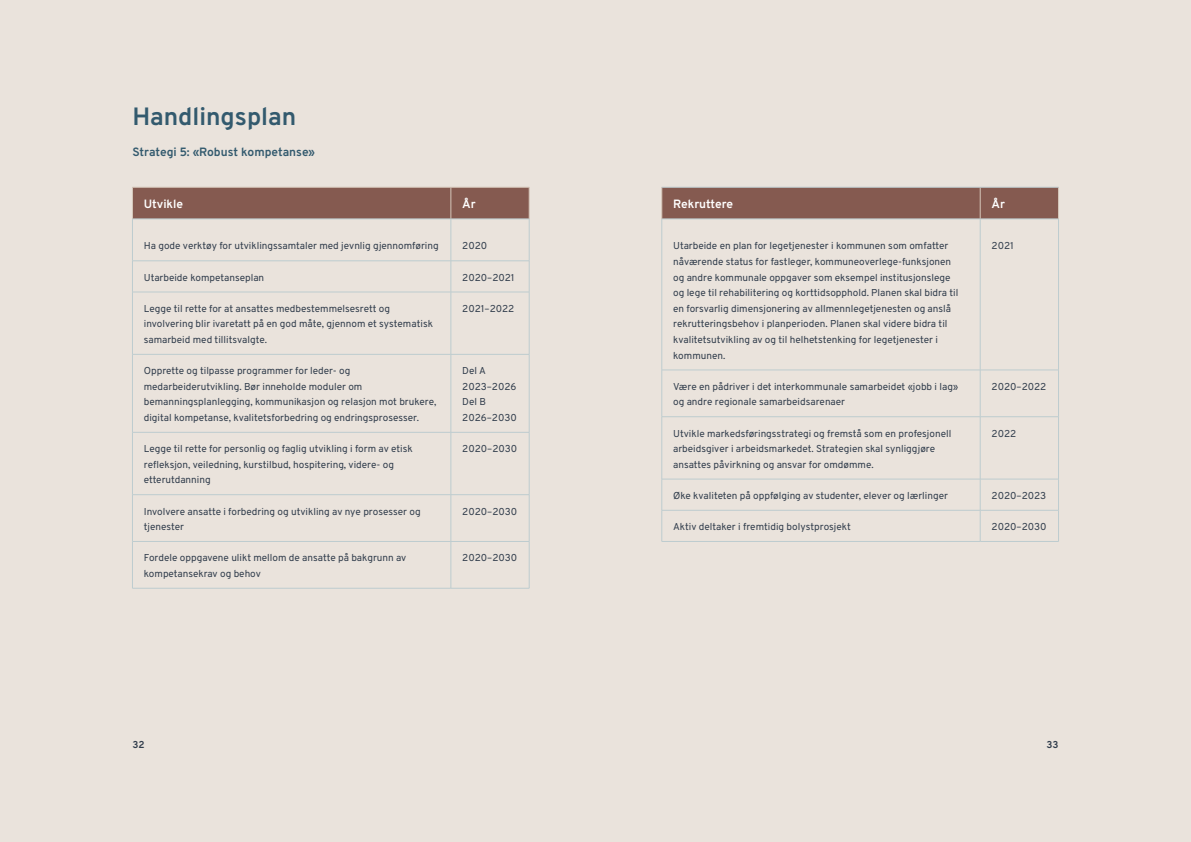
<style>
.page{position:relative;width:1191px;height:842px;background:#eae3dc}
.page>*{position:absolute;margin:0;border:0;box-sizing:border-box;transform-origin:0 0}
.t1{font:700 25px "Overpass";color:#335a6e}
.Subtitle{font:700 12px "Overpass";color:#335a6e}
.Table_heading__white{font:700 12px "Overpass";color:#fff}
.t2{font:10px/15.6px "Overpass";color:#313d4c}
.t3{font:700 10px "Overpass";color:#313d4c}
</style>
<div class="page">
<div style="left:133px;top:188px;width:396px;height:31px;background:#855a50"></div>
<hr style="left:451px;top:187px;width:1px;height:32px;background:#d5c7ba">
<hr style="left:132px;top:219px;width:319px;height:1px;background:#bdcccf">
<hr style="left:451px;top:219px;width:78px;height:1px;background:#bdcccf">
<hr style="left:451px;top:219px;width:1px;height:42px;background:#bdcccf">
<hr style="left:132px;top:261px;width:319px;height:1px;background:#bdcccf">
<hr style="left:451px;top:261px;width:78px;height:1px;background:#bdcccf">
<hr style="left:451px;top:261px;width:1px;height:31px;background:#bdcccf">
<hr style="left:132px;top:292px;width:319px;height:1px;background:#bdcccf">
<hr style="left:451px;top:292px;width:78px;height:1px;background:#bdcccf">
<hr style="left:451px;top:292px;width:1px;height:62px;background:#bdcccf">
<hr style="left:132px;top:354px;width:319px;height:1px;background:#bdcccf">
<hr style="left:451px;top:354px;width:78px;height:1px;background:#bdcccf">
<hr style="left:451px;top:354px;width:1px;height:78px;background:#bdcccf">
<hr style="left:132px;top:432px;width:319px;height:1px;background:#bdcccf">
<hr style="left:451px;top:432px;width:78px;height:1px;background:#bdcccf">
<hr style="left:451px;top:432px;width:1px;height:63px;background:#bdcccf">
<hr style="left:132px;top:494px;width:319px;height:1px;background:#bdcccf">
<hr style="left:451px;top:494px;width:78px;height:1px;background:#bdcccf">
<hr style="left:451px;top:495px;width:1px;height:46px;background:#bdcccf">
<hr style="left:132px;top:541px;width:319px;height:1px;background:#bdcccf">
<hr style="left:451px;top:541px;width:78px;height:1px;background:#bdcccf">
<hr style="left:451px;top:542px;width:1px;height:46px;background:#bdcccf">
<hr style="left:132px;top:187px;width:319px;height:1px;background:#d5c7ba">
<hr style="left:132px;top:187px;width:1px;height:32px;background:#d5c7ba">
<hr style="left:451px;top:187px;width:78px;height:1px;background:#d5c7ba">
<hr style="left:529px;top:187px;width:1px;height:32px;background:#d5c7ba">
<hr style="left:132px;top:219px;width:1px;height:42px;background:#bdcccf">
<hr style="left:529px;top:219px;width:1px;height:42px;background:#bdcccf">
<hr style="left:132px;top:261px;width:1px;height:31px;background:#bdcccf">
<hr style="left:529px;top:261px;width:1px;height:31px;background:#bdcccf">
<hr style="left:132px;top:292px;width:1px;height:62px;background:#bdcccf">
<hr style="left:529px;top:292px;width:1px;height:62px;background:#bdcccf">
<hr style="left:132px;top:354px;width:1px;height:78px;background:#bdcccf">
<hr style="left:529px;top:354px;width:1px;height:78px;background:#bdcccf">
<hr style="left:132px;top:432px;width:1px;height:63px;background:#bdcccf">
<hr style="left:529px;top:432px;width:1px;height:63px;background:#bdcccf">
<hr style="left:132px;top:495px;width:1px;height:46px;background:#bdcccf">
<hr style="left:529px;top:495px;width:1px;height:46px;background:#bdcccf">
<hr style="left:132px;top:542px;width:1px;height:46px;background:#bdcccf">
<hr style="left:529px;top:542px;width:1px;height:46px;background:#bdcccf">
<hr style="left:132px;top:588px;width:319px;height:1px;background:#bdcccf">
<hr style="left:451px;top:588px;width:78px;height:1px;background:#bdcccf">
<div style="left:662px;top:188px;width:396px;height:31px;background:#855a50"></div>
<hr style="left:980px;top:187px;width:1px;height:32px;background:#d5c7ba">
<hr style="left:661px;top:219px;width:319px;height:1px;background:#bdcccf">
<hr style="left:980px;top:219px;width:78px;height:1px;background:#bdcccf">
<hr style="left:980px;top:219px;width:1px;height:151px;background:#bdcccf">
<hr style="left:980px;top:370px;width:1px;height:47px;background:#bdcccf">
<hr style="left:980px;top:417px;width:1px;height:62px;background:#bdcccf">
<hr style="left:661px;top:479px;width:319px;height:1px;background:#bdcccf">
<hr style="left:980px;top:479px;width:78px;height:1px;background:#bdcccf">
<hr style="left:980px;top:479px;width:1px;height:31px;background:#bdcccf">
<hr style="left:980px;top:510px;width:1px;height:31px;background:#bdcccf">
<hr style="left:661px;top:187px;width:1px;height:32px;background:#d5c7ba">
<hr style="left:1058px;top:187px;width:1px;height:32px;background:#d5c7ba">
<hr style="left:661px;top:187px;width:319px;height:1px;background:#bdcccf">
<hr style="left:980px;top:187px;width:78px;height:1px;background:#bdcccf">
<hr style="left:661px;top:219px;width:1px;height:151px;background:#bdcccf">
<hr style="left:1058px;top:219px;width:1px;height:151px;background:#bdcccf">
<hr style="left:661px;top:370px;width:319px;height:1px;background:#bdcccf">
<hr style="left:661px;top:370px;width:1px;height:47px;background:#bdcccf">
<hr style="left:980px;top:370px;width:78px;height:1px;background:#bdcccf">
<hr style="left:1058px;top:370px;width:1px;height:47px;background:#bdcccf">
<hr style="left:661px;top:417px;width:319px;height:1px;background:#bdcccf">
<hr style="left:661px;top:417px;width:1px;height:62px;background:#bdcccf">
<hr style="left:980px;top:417px;width:78px;height:1px;background:#bdcccf">
<hr style="left:1058px;top:417px;width:1px;height:62px;background:#bdcccf">
<hr style="left:661px;top:479px;width:1px;height:31px;background:#bdcccf">
<hr style="left:1058px;top:479px;width:1px;height:31px;background:#bdcccf">
<hr style="left:661px;top:510px;width:319px;height:1px;background:#bdcccf">
<hr style="left:661px;top:510px;width:1px;height:31px;background:#bdcccf">
<hr style="left:980px;top:510px;width:78px;height:1px;background:#bdcccf">
<hr style="left:1058px;top:510px;width:1px;height:31px;background:#bdcccf">
<hr style="left:661px;top:541px;width:319px;height:1px;background:#bdcccf">
<hr style="left:980px;top:541px;width:78px;height:1px;background:#bdcccf">
<h2 class="t1" style="left:132px;top:98px;width:165px">Handlingsplan</h2>
<p class="Subtitle" style="left:132px;top:143px;width:184px">Strategi 5: «Robust kompetanse»</p>
<p class="Table_heading__white" style="left:144px;top:195px;width:41px">Utvikle</p>
<p class="Table_heading__white" style="left:462px;top:195px;width:15px">År</p>
<p class="t2" style="left:144px;top:238px;width:296px">Ha gode verktøy for utviklingssamtaler med jevnlig gjennomføring</p>
<p class="t2" style="left:462px;top:238px;width:27px">2020</p>
<p class="t2" style="left:144px;top:269px;width:122px">Utarbeide kompetanseplan</p>
<p class="t2" style="left:462px;top:269px;width:54px">2020–2021</p>
<p class="t2" style="left:144px;top:301px;width:291px">Legge til rette for at ansattes medbestemmelsesrett og involvering blir ivaretatt på en god måte, gjennom et systematisk samarbeid med tillitsvalgte.</p>
<p class="t2" style="left:462px;top:301px;width:54px">2021–2022</p>
<p class="t2" style="left:144px;top:363px;width:294px">Opprette og tilpasse programmer for leder- og medarbeiderutvikling. Bør inneholde moduler om bemanningsplanlegging, kommunikasjon og relasjon mot brukere, digital kompetanse, kvalitetsforbedring og endringsprosesser.</p>
<p class="t2" style="left:462px;top:363px;width:56px">Del A<br>2023–2026<br>Del B<br>2026–2030</p>
<p class="t2" style="left:144px;top:441px;width:270px">Legge til rette for personlig og faglig utvikling i form av etisk refleksjon, veiledning, kurstilbud, hospitering, videre- og etterutdanning</p>
<p class="t2" style="left:462px;top:441px;width:57px">2020–2030</p>
<p class="t2" style="left:144px;top:503px;width:278px">Involvere ansatte i forbedring og utvikling av nye prosesser og tjenester</p>
<p class="t2" style="left:462px;top:503px;width:57px">2020–2030</p>
<p class="t2" style="left:144px;top:550px;width:264px">Fordele oppgavene ulikt mellom de ansatte på bakgrunn av kompetansekrav og behov</p>
<p class="t2" style="left:462px;top:550px;width:57px">2020–2030</p>
<p class="Table_heading__white" style="left:673px;top:195px;width:62px">Rekruttere</p>
<p class="Table_heading__white" style="left:991px;top:195px;width:15px">År</p>
<p class="t2" style="left:673px;top:238px;width:287px">Utarbeide en plan for legetjenester i kommunen som omfatter nåværende status for fastleger, kommuneoverlege-funksjonen og andre kommunale oppgaver som eksempel institusjonslege og lege til rehabilitering og korttidsopphold. Planen skal bidra til en forsvarlig dimensjonering av allmennlegetjenesten og anslå rekrutteringsbehov i planperioden. Planen skal videre bidra til kvalitetsutvikling av og til helhetstenking for legetjenester i kommunen.</p>
<p class="t2" style="left:991px;top:238px;width:24px">2021</p>
<p class="t2" style="left:673px;top:379px;width:286px">Være en pådriver i det interkommunale samarbeidet «jobb i lag» og andre regionale samarbeidsarenaer</p>
<p class="t2" style="left:991px;top:379px;width:56px">2020–2022</p>
<p class="t2" style="left:673px;top:425px;width:280px">Utvikle markedsføringsstrategi og fremstå som en profesjonell arbeidsgiver i arbeidsmarkedet. Strategien skal synliggjøre ansattes påvirkning og ansvar for omdømme.</p>
<p class="t2" style="left:991px;top:425px;width:26px">2022</p>
<p class="t2" style="left:673px;top:488px;width:276px">Øke kvaliteten på oppfølging av studenter, elever og lærlinger</p>
<p class="t2" style="left:991px;top:488px;width:56px">2020–2023</p>
<p class="t2" style="left:673px;top:519px;width:179px">Aktiv deltaker i fremtidig bolystprosjekt</p>
<p class="t2" style="left:991px;top:519px;width:57px">2020–2030</p>
<p class="t3" style="left:132px;top:738px;width:14px">32</p>
<p class="t3" style="left:1046px;top:738px;width:14px">33</p>
</div>
